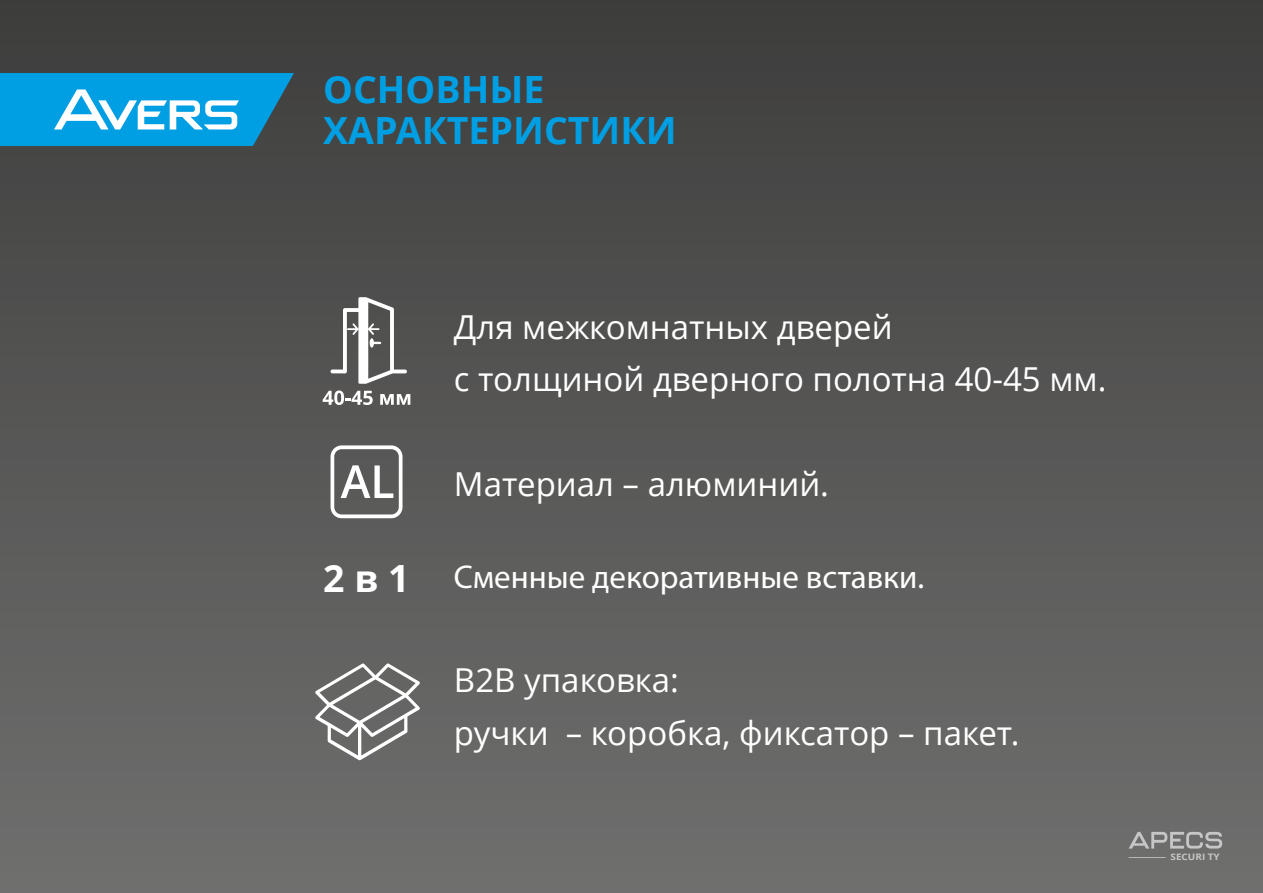
<style>
.page{position:relative;width:1263px;height:893px;background:#fff}
.page>*{position:absolute;margin:0;border:0;box-sizing:border-box;transform-origin:0 0}
.t1{font:700 37.5px/40.5px "Open Sans";color:#009fe3}
.t2{font:700 37.5px "Open Sans";color:#fff}
.t3{font:33px/52.3px "Open Sans";color:#fff}
.t4{font:33px "Myriad Pro";color:#fff}
.t5{font:700 9px "Open Sans";color:#c6c6c6;scale:1.11 1}
</style>
<div class="page">
<div style="left:0;top:0;width:1263px;height:893px;background:linear-gradient(to bottom,#3e3d3d,#707070)"></div>
<svg style="left:0;top:73px;width:294px;height:73px;background:#25a4db"></svg>
<svg style="left:1128px;top:832px;width:94px;height:17px;background:#919191"></svg>
<hr style="left:1128px;top:857px;width:37px;height:1px;background:#c6c6c6">
<svg style="left:330px;top:445px;width:72px;height:73px"></svg>
<svg style="left:315px;top:663px;width:105px;height:97px"></svg>
<svg style="left:330px;top:297px;width:77px;height:87px"></svg>
<svg style="left:323px;top:390px;width:50px;height:15px"></svg>
<svg style="left:380px;top:394px;width:30px;height:11px"></svg>
<p class="t1" style="left:323px;top:68px;width:355px">ОСНОВНЫЕ<br>ХАРАКТЕРИСТИКИ</p>
<p class="t2" style="left:323px;top:551px;width:88px">2 в 1</p>
<p class="t3" style="left:454px;top:300px;width:654px">Для межкомнатных дверей<br>с толщиной дверного полотна 40-45 мм.</p>
<p class="t3" style="left:454px;top:457px;width:377px">Материал – алюминий.</p>
<p class="t4" style="left:454px;top:556px;width:472px">Сменные декоративные вставки.</p>
<p class="t3" style="left:454px;top:653px;width:567px">B2B упаковка:<br>ручки – коробка, фиксатор – пакет.</p>
<p class="t5" style="left:1170px;top:851px;width:46px">SECURI TY</p>
</div>
